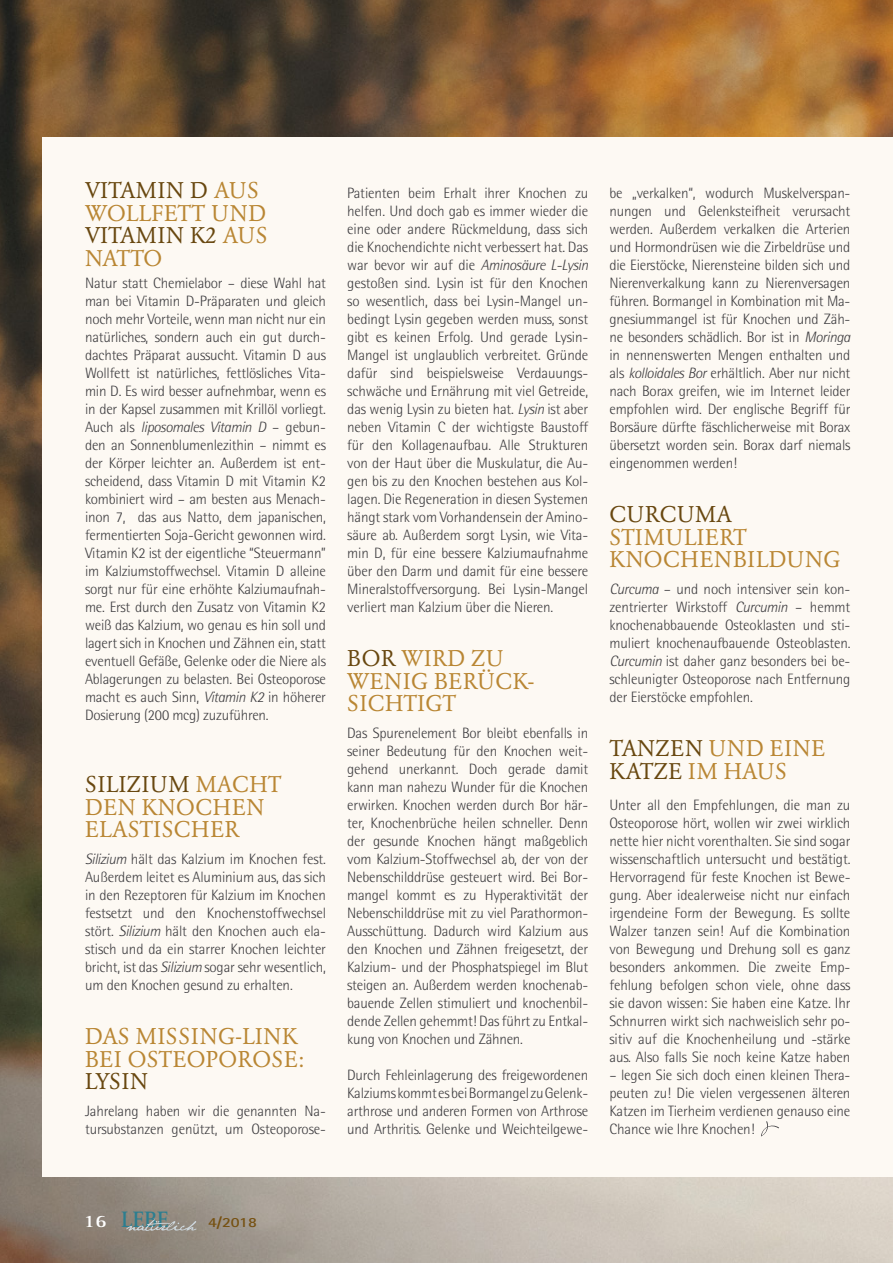
<style>
.page{position:relative;width:893px;height:1263px;background:#fff}
.page>*{position:absolute;margin:0;border:0;box-sizing:border-box;transform-origin:0 0}
.t1{font:700 23.1px "Rotis Serif";color:#2c7e90;scale:.91 1}
.t2{font:22.5px/22.5px "Garamond BQ";letter-spacing:.02em;color:#b98633}
.t3{font:22.5px/22.5px "Garamond BQ";color:#b98633}
.t4{font:22.5px/22.5px "Garamond BQ";letter-spacing:.04em;color:#b98633}
.t5{font:22.5px "Garamond BQ";letter-spacing:.02em;color:#68470f}
.t6{font:300 15px/18px "AT Rotis Semi Sans";letter-spacing:-.01em;color:#3e3d40;text-align:justify}
.t7{font:700 14.1px "AT Rotis Sans Serif";color:#765111;scale:1.18 1}
.s1{color:#68470f}
.s2{font-style:italic}
.s3{font-size:17.85px;color:#fff}
</style>
<div class="page">
<img style="left:0;top:0;width:893px;height:1263px">
<div style="left:43px;top:138px;width:850px;height:1039px;background:#fdf9f3"></div>
<svg style="left:126px;top:1219px;width:70px;height:12px"></svg>
<svg style="left:761px;top:1121px;width:18px;height:15px"></svg>
<h2 class="t3" style="left:85px;top:180px;width:184px"><span class="s1">VITAMIN D</span> AUS<br>WOLLFETT UND<br><span class="s1">VITAMIN K2</span> AUS<br>NATTO</h2>
<p class="t6" style="left:85px;top:275px;width:242px">Natur statt Chemielabor – diese Wahl hat man bei Vitamin D-Präparaten und gleich noch mehr Vorteile, wenn man nicht nur ein natürliches, sondern auch ein gut durch&shy;dachtes Präparat aussucht. Vitamin D aus Wollfett ist natürliches, fettlösliches Vita&shy;min D. Es wird besser aufnehmbar, wenn es in der Kapsel zusammen mit Krillöl vorliegt.<br>Auch als <span class="s2">liposomales Vitamin D</span> – gebun&shy;den an Sonnenblumenlezithin – nimmt es der Körper leichter an. Außerdem ist ent&shy;scheidend, dass Vitamin D mit Vitamin K2 kombiniert wird – am besten aus Menach&shy;inon 7, das aus Natto, dem japanischen, fermentierten Soja-Gericht gewonnen wird.<br>Vitamin K2 ist der eigentliche “Steuermann” im Kalziumstoffwechsel. Vitamin D alleine sorgt nur für eine erhöhte Kalziumaufnah&shy;me. Erst durch den Zusatz von Vitamin K2 weiß das Kalzium, wo genau es hin soll und lagert sich in Knochen und Zähnen ein, statt eventuell Gefäße, Gelenke oder die Niere als Ablagerungen zu belasten. Bei Osteoporose macht es auch Sinn, <span class="s2">Vitamin K2</span> in höherer Dosierung (200 mcg) zuzuführen.</p>
<h2 class="t2" style="left:85px;top:774px;width:198px"><span class="s1">SILIZIUM</span> MACHT<br>DEN KNOCHEN<br>ELASTISCHER</h2>
<p class="t6" style="left:85px;top:851px;width:242px"><span class="s2">Silizium</span> hält das Kalzium im Knochen fest.<br>Außerdem leitet es Aluminium aus, das sich in den Rezeptoren für Kalzium im Knochen festsetzt und den Knochenstoffwechsel stört. <span class="s2">Silizium</span> hält den Knochen auch ela&shy;stisch und da ein starrer Knochen leichter bricht, ist das <span class="s2">Silizium</span> sogar sehr wesentlich, um den Knochen gesund zu erhalten.</p>
<h2 class="t2" style="left:85px;top:1026px;width:221px">DAS MISSING-LINK<br>BEI OSTEOPOROSE:</h2>
<h2 class="t5" style="left:85px;top:1069px;width:65px">LYSIN</h2>
<p class="t6" style="left:85px;top:1103px;width:242px">Jahrelang haben wir die genannten Na&shy;tursubstanzen genützt, um Osteoporose-</p>
<p class="t6" style="left:347px;top:185px;width:242px">Patienten beim Erhalt ihrer Knochen zu helfen. Und doch gab es immer wieder die eine oder andere Rückmeldung, dass sich die Knochendichte nicht verbessert hat. Das war bevor wir auf die <span class="s2">Aminosäure L-Lysin </span>gestoßen sind. Lysin ist für den Knochen so wesentlich, dass bei Lysin-Mangel un&shy;bedingt Lysin gegeben werden muss, sonst gibt es keinen Erfolg. Und gerade Lysin-Mangel ist unglaublich verbreitet. Gründe dafür sind beispielsweise Verdauungs&shy;schwäche und Ernährung mit viel Getreide, das wenig Lysin zu bieten hat. <span class="s2">Lysin</span> ist aber neben Vitamin C der wichtigste Baustoff für den Kollagenaufbau. Alle Strukturen von der Haut über die Muskulatur, die Au&shy;gen bis zu den Knochen bestehen aus Kol&shy;lagen. Die Regeneration in diesen Systemen hängt stark vom Vorhandensein der Amino&shy;säure ab. Außerdem sorgt Lysin, wie Vita&shy;min D, für eine bessere Kalziumaufnahme über den Darm und damit für eine bessere Mineralstoffversorgung. Bei Lysin-Mangel verliert man Kalzium über die Nieren.</p>
<h2 class="t2" style="left:347px;top:648px;width:188px"><span class="s1">BOR</span> WIRD ZU<br>WENIG BERÜCK-<br>SICHTIGT</h2>
<p class="t6" style="left:347px;top:725px;width:242px">Das Spurenelement Bor bleibt ebenfalls in seiner Bedeutung für den Knochen weit&shy;gehend unerkannt. Doch gerade damit kann man nahezu Wunder für die Knochen erwirken. Knochen werden durch Bor här&shy;ter, Knochenbrüche heilen schneller. Denn der gesunde Knochen hängt maßgeblich vom Kalzium-Stoffwechsel ab, der von der Nebenschilddrüse gesteuert wird. Bei Bor&shy;mangel kommt es zu Hyperaktivität der Nebenschilddrüse mit zu viel Parathormon-Ausschüttung. Dadurch wird Kalzium aus den Knochen und Zähnen freigesetzt, der Kalzium- und der Phosphatspiegel im Blut steigen an. Außerdem werden knochenab&shy;bauende Zellen stimuliert und knochenbil&shy;dende Zellen gehemmt! Das führt zu Entkal&shy;kung von Knochen und Zähnen.</p>
<p class="t6" style="left:347px;top:1067px;width:242px">Durch Fehleinlagerung des freigewordenen Kalziums kommt es bei Bormangel zu Gelenk&shy;arthrose und anderen Formen von Arthrose und Arthritis. Gelenke und Weichteilgewe-</p>
<p class="t6" style="left:609px;top:185px;width:242px">be „verkalken“, wodurch Muskelverspan&shy;nungen und Gelenksteifheit verursacht werden. Außerdem verkalken die Arterien und Hormondrüsen wie die Zirbeldrüse und die Eierstöcke, Nierensteine bilden sich und Nierenverkalkung kann zu Nierenversagen führen. Bormangel in Kombination mit Ma&shy;gnesiummangel ist für Knochen und Zäh&shy;ne besonders schädlich. Bor ist in <span class="s2">Moringa </span>in nennenswerten Mengen enthalten und als <span class="s2">kolloidales Bor</span> erhältlich. Aber nur nicht nach Borax greifen, wie im Internet leider empfohlen wird. Der englische Begriff für Borsäure dürfte fäschlicherweise mit Borax übersetzt worden sein. Borax darf niemals eingenommen werden!</p>
<h2 class="t5" style="left:609px;top:502px;width:124px">CURCUMA</h2>
<h2 class="t2" style="left:609px;top:526px;width:232px">STIMULIERT<br>KNOCHENBILDUNG</h2>
<p class="t6" style="left:609px;top:581px;width:242px"><span class="s2">Curcuma</span> – und noch intensiver sein kon&shy;zentrierter Wirkstoff <span class="s2">Curcumin</span> – hemmt knochenabbauende Osteoklasten und sti&shy;muliert knochenaufbauende Osteoblasten.<br><span class="s2">Curcumin</span> ist daher ganz besonders bei be&shy;schleunigter Osteoporose nach Entfernung der Eierstöcke empfohlen.</p>
<h2 class="t4" style="left:609px;top:738px;width:217px"><span class="s1">TANZEN</span> UND EINE<br><span class="s1">KATZE</span> IM HAUS</h2>
<p class="t6" style="left:609px;top:797px;width:242px">Unter all den Empfehlungen, die man zu Osteoporose hört, wollen wir zwei wirklich nette hier nicht vorenthalten. Sie sind sogar wissenschaftlich untersucht und bestätigt.<br>Hervorragend für feste Knochen ist Bewe&shy;gung. Aber idealerweise nicht nur einfach irgendeine Form der Bewegung. Es sollte Walzer tanzen sein! Auf die Kombination von Bewegung und Drehung soll es ganz besonders ankommen. Die zweite Emp&shy;fehlung befolgen schon viele, ohne dass sie davon wissen: Sie haben eine Katze. Ihr Schnurren wirkt sich nachweislich sehr po&shy;sitiv auf die Knochenheilung und -stärke aus. Also falls Sie noch keine Katze haben</p>
<p class="t6" style="left:609px;top:1067px;width:242px">– legen Sie sich doch einen kleinen Thera&shy;peuten zu! Die vielen vergessenen älteren Katzen im Tierheim verdienen genauso eine Chance wie Ihre Knochen!</p>
<h1 class="t1" style="left:83px;top:1205px;width:95px"><span class="s3">16</span> LEBE</h1>
<p class="t7" style="left:208px;top:1216px;width:43px">4/2018</p>
</div>
